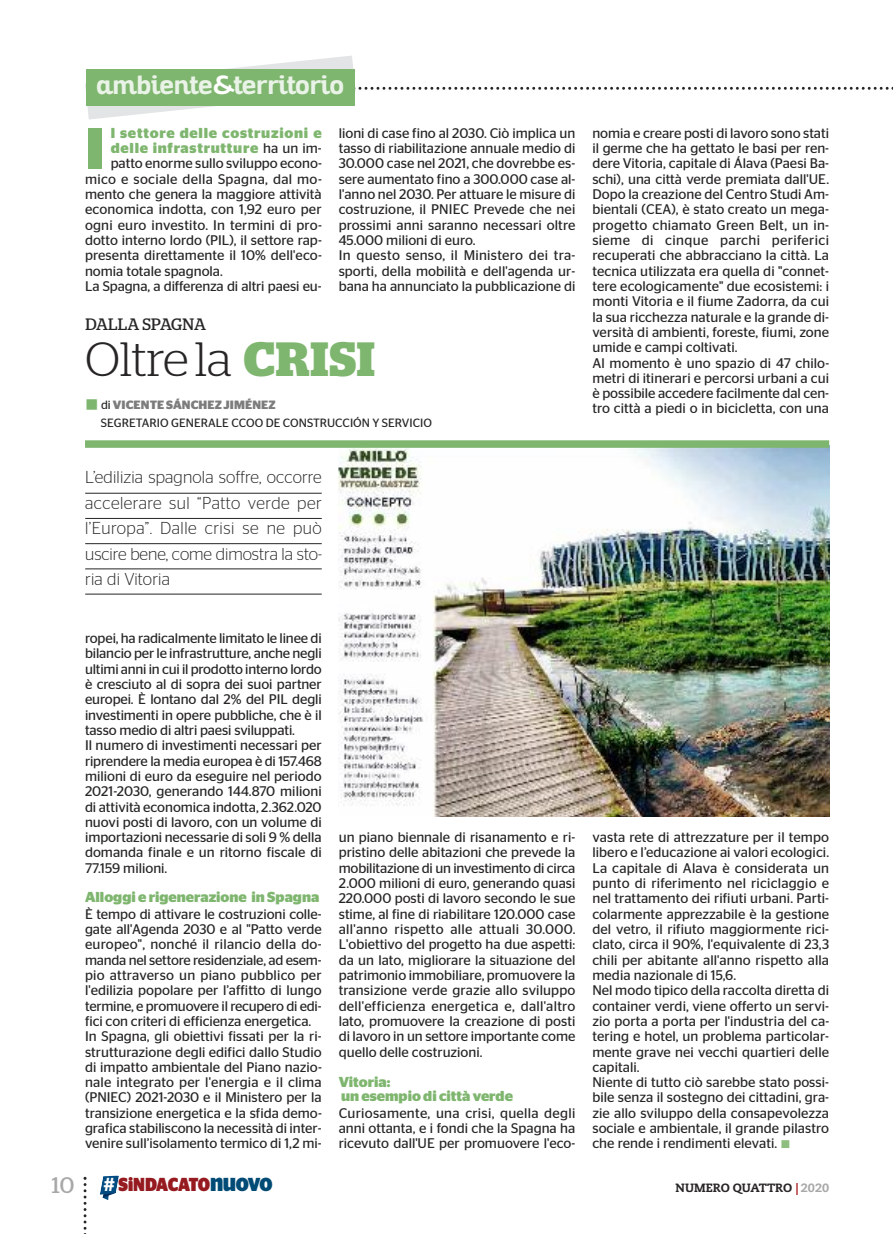
<style>
.page{position:relative;width:893px;height:1234px;background:#fff}
.page>*{position:absolute;margin:0;border:0;box-sizing:border-box;transform-origin:0 0}
.t1{font:700 58.05px "Stag Sans";color:#7fb66f}
.t2{font:300 48px "Stag";letter-spacing:-.005em;color:#272526}
.t3{font:700 25.5px "Altair";color:#eaf3e7}
.t4{font:22.5px "Stag";color:#a8a8a8}
.t5{font:900 18.75px "Stag Sans";letter-spacing:-.025em;color:#961b20;scale:.85 1}
.t6{font:300 17.25px/25.5px "Stag Sans";color:#272526;text-align:justify}
.t7{font:16.5px "Stag";letter-spacing:.015em;color:#272526}
.t8{font:700 14.4px/13.8px "Stag Sans";color:#7fb66f}
.t9{font:700 14.4px/15.3px "Stag Sans";letter-spacing:.05em;color:#7fb66f}
.t10{font:13.95px/15.3px "Stag Sans";color:#272526}
.t11{font:12px/18px "Stag Sans";letter-spacing:.005em;color:#272526}
.t12{font:800 12px "Caecilia LT Std";color:#272526}
.s1{color:#fff}
.s2{font-weight:400;font-size:13.95px;color:#272526}
.s3{font-weight:700;color:#7fb66f}
.s4{color:#7fb66f}
.s5{font-weight:700;color:#7d7c7d}
.s6{color:#8dbe7f}
.s7{font-weight:500;color:#fff}
.s8{font-weight:700;font-size:24.9px;color:#004b76}
.s9{color:#a81e25}
.s10{color:#a8a8a8}
</style>
<div class="page">
<svg style="left:84px;top:1176px;width:3px;height:54px"></svg>
<svg style="left:100px;top:1175px;width:19px;height:24px"></svg>
<hr style="left:85px;top:492px;width:237px;height:1px;background:#272526">
<hr style="left:85px;top:518px;width:237px;height:1px;background:#272526">
<hr style="left:85px;top:543px;width:237px;height:1px;background:#272526">
<hr style="left:85px;top:568px;width:237px;height:1px;background:#272526">
<hr style="left:85px;top:593px;width:237px;height:1px;background:#272526">
<svg style="left:85px;top:56px;width:808px;height:63px"></svg>
<div style="left:86px;top:69px;width:269px;height:37px;background:#7fb66f"></div>
<img style="left:339px;top:447px;width:490px;height:369px">
<div style="left:85px;top:440px;width:744px;height:7px;background:#7fb66f"></div>
<h3 class="t3" style="left:97px;top:70px;width:249px">ambiente<span class="s1">&amp;</span>territorio</h3>
<h1 class="t1" style="left:85px;top:128px;width:21px">I</h1>
<p class="t9" style="left:111px;top:126px;width:212px">l settore delle costruzioni e delle infrastrutture <span class="s2">ha un im-</span></p>
<p class="t10" style="left:85px;top:157px;width:238px;text-indent:26px">patto enorme sullo sviluppo econo&shy;mico e sociale della Spagna, dal mo&shy;mento che genera la maggiore attività economica indotta, con 1,92 euro per ogni euro investito. In termini di pro&shy;dotto interno lordo (PIL), il settore rap&shy;presenta direttamente il 10% dell'eco&shy;nomia totale spagnola.<br>La Spagna, a differenza di altri paesi eu-</p>
<p class="t10" style="left:339px;top:126px;width:238px">lioni di case fino al 2030. Ciò implica un tasso di riabilitazione annuale medio di 30.000 case nel 2021, che dovrebbe es&shy;sere aumentato fino a 300.000 case al&shy;l'anno nel 2030. Per attuare le misure di costruzione, il PNIEC Prevede che nei prossimi anni saranno necessari oltre 45.000 milioni di euro.<br>In questo senso, il Ministero dei tra&shy;sporti, della mobilità e dell'agenda ur&shy;bana ha annunciato la pubblicazione di</p>
<p class="t7" style="left:85px;top:318px;width:122px">DALLA SPAGNA</p>
<h2 class="t2" style="left:85px;top:342px;width:291px">Oltrela <span class="s3">CRISI</span></h2>
<p class="t11" style="left:101px;top:397px;width:333px;text-indent:-16px"><span class="s4">■</span> di <span class="s5">VICENTESÁNCHEZJIMÉNEZ<br></span>SEGRETARIO GENERALE CCOO DE CONSTRUCCIÓN Y SERVICIO</p>
<p class="t6" style="left:85px;top:465px;width:238px">L’edilizia spagnola soffre, occorre accelerare sul “Patto verde per l’Europa”. Dalle crisi se ne può uscire bene, come dimostra la sto&shy;ria di Vitoria</p>
<p class="t10" style="left:592px;top:126px;width:238px">nomia e creare posti di lavoro sono stati il germe che ha gettato le basi per ren&shy;dere Vitoria, capitale di Álava (Paesi Ba&shy;schi), una città verde premiata dall'UE.<br>Dopo la creazione del Centro Studi Am&shy;bientali (CEA), è stato creato un mega&shy;progetto chiamato Green Belt, un in&shy;sieme di cinque parchi periferici recuperati che abbracciano la città. La tecnica utilizzata era quella di "connet&shy;tere ecologicamente" due ecosistemi: i monti Vitoria e il fiume Zadorra, da cui la sua ricchezza naturale e la grande di&shy;versità di ambienti, foreste, fiumi, zone umide e campi coltivati.<br>Al momento è uno spazio di 47 chilo&shy;metri di itinerari e percorsi urbani a cui è possibile accedere facilmente dal cen&shy;tro città a piedi o in bicicletta, con una</p>
<p class="t10" style="left:85px;top:631px;width:238px">ropei, ha radicalmente limitato le linee di bilancio per le infrastrutture, anche negli ultimi anni in cui il prodotto interno lordo è cresciuto al di sopra dei suoi partner europei. È lontano dal 2% del PIL degli investimenti in opere pubbliche, che è il tasso medio di altri paesi sviluppati.<br>Il numero di investimenti necessari per riprendere la media europea è di 157.468 milioni di euro da eseguire nel periodo 2021-2030, generando 144.870 milioni di attività economica indotta, 2.362.020 nuovi posti di lavoro, con un volume di importazioni necessarie di soli 9 % della domanda finale e un ritorno fiscale di 77.159 milioni.</p>
<p class="t8" style="left:85px;top:890px;width:236px">Alloggi e rigenerazione in Spagna</p>
<p class="t10" style="left:85px;top:907px;width:238px">È tempo di attivare le costruzioni colle&shy;gate all'Agenda 2030 e al "Patto verde europeo", nonché il rilancio della do&shy;manda nel settore residenziale, ad esem&shy;pio attraverso un piano pubblico per l'edilizia popolare per l’affitto di lungo termine, e promuovere il recupero di edi&shy;fici con criteri di efficienza energetica.<br>In Spagna, gli obiettivi fissati per la ri&shy;strutturazione degli edifici dallo Studio di impatto ambientale del Piano nazio&shy;nale integrato per l'energia e il clima (PNIEC) 2021-2030 e il Ministero per la transizione energetica e la sfida demo&shy;grafica stabiliscono la necessità di inter&shy;venire sull’isolamento termico di 1,2 mi-</p>
<p class="t10" style="left:339px;top:830px;width:238px;text-align:justify">un piano biennale di risanamento e ri&shy;pristino delle abitazioni che prevede la mobilitazione di un investimento di circa 2.000 milioni di euro, generando quasi 220.000 posti di lavoro secondo le sue stime, al fine di riabilitare 120.000 case all'anno rispetto alle attuali 30.000.<br>L'obiettivo del progetto ha due aspetti: da un lato, migliorare la situazione del patrimonio immobiliare, promuovere la transizione verde grazie allo sviluppo dell'efficienza energetica e, dall'altro lato, promuovere la creazione di posti di lavoro in un settore importante come quello delle costruzioni.</p>
<p class="t8" style="left:339px;top:1076px;width:176px">Vitoria:<br>un esempio di città verde</p>
<p class="t10" style="left:339px;top:1106px;width:238px;text-align:justify">Curiosamente, una crisi, quella degli anni ottanta, e i fondi che la Spagna ha ricevuto dall'UE per promuovere l'eco-</p>
<p class="t10" style="left:592px;top:830px;width:238px">vasta rete di attrezzature per il tempo libero e l’educazione ai valori ecologici.<br>La capitale di Alava è considerata un punto di riferimento nel riciclaggio e nel trattamento dei rifiuti urbani. Parti&shy;colarmente apprezzabile è la gestione del vetro, il rifiuto maggiormente rici&shy;clato, circa il 90%, l'equivalente di 23,3 chili per abitante all'anno rispetto alla media nazionale di 15,6.<br>Nel modo tipico della raccolta diretta di container verdi, viene offerto un servi&shy;zio porta a porta per l'industria del ca&shy;tering e hotel, un problema particolar&shy;mente grave nei vecchi quartieri delle capitali.<br>Niente di tutto ciò sarebbe stato possi&shy;bile senza il sostegno dei cittadini, gra&shy;zie allo sviluppo della consapevolezza sociale e ambientale, il grande pilastro che rende i rendimenti elevati. <span class="s6">■</span></p>
<h3 class="t4" style="left:52px;top:1176px;width:24px">10</h3>
<h3 class="t5" style="left:104px;top:1177px;width:200px"><span class="s7">#</span> SiNDACATO<span class="s8">nuovo</span></h3>
<p class="t12" style="left:676px;top:1182px;width:155px">NUMERO QUATTRO <span class="s9">|</span> <span class="s10">2020</span></p>
</div>
